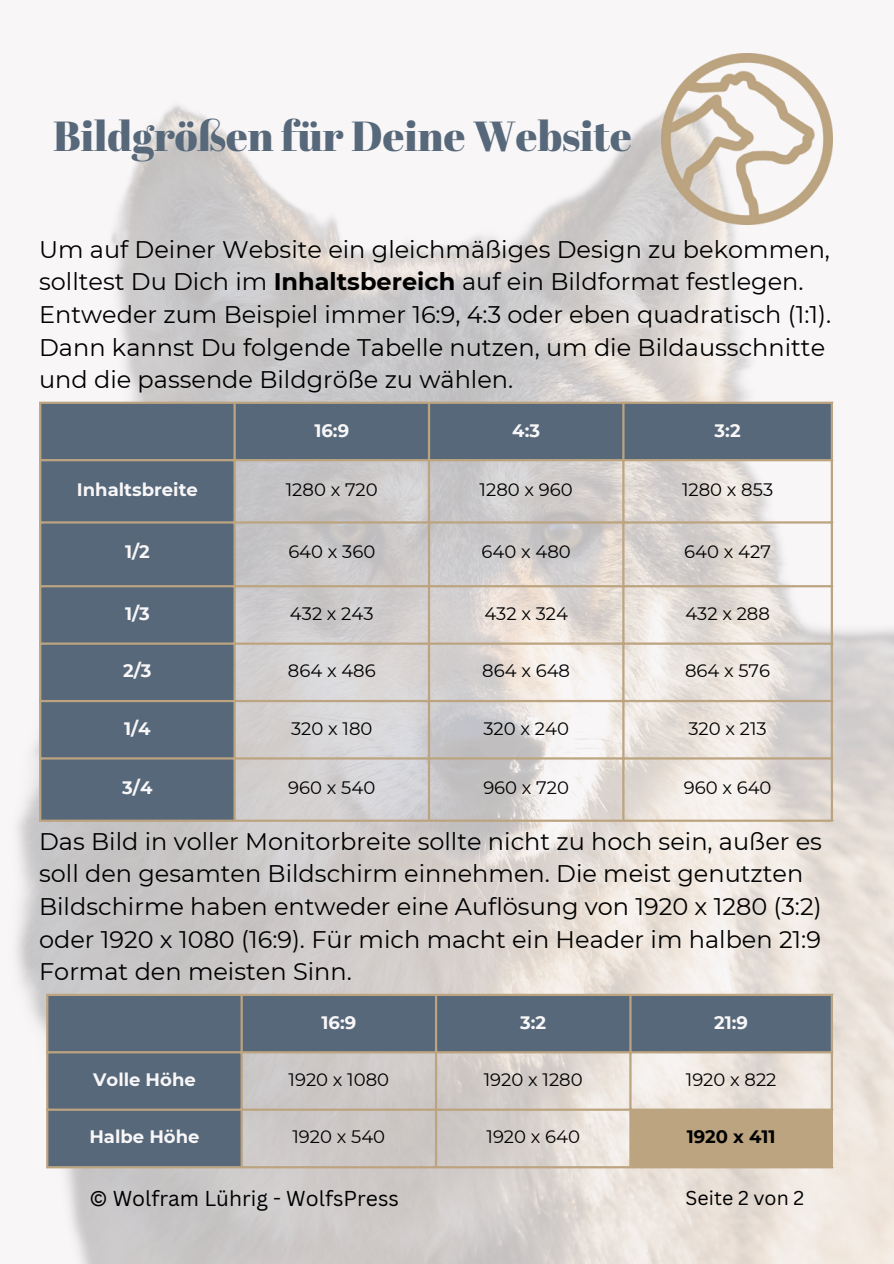
<style>
.page{position:relative;width:894px;height:1264px;background:#fff}
.page>*{position:absolute;margin:0;border:0;box-sizing:border-box;transform-origin:0 0}
.t1{font:42px "Abril Fatface";color:#56687a}
.t2{font:24px/32.7px "Montserrat";color:#000}
.t3{font:21px "Canva Sans";color:#000}
.t4{font:19.5px "Canva Sans";color:#000}
.t5{font:18px "Montserrat";color:#000}
.t6{font:700 18px "Montserrat";color:#f8f6f7}
.t7{font:700 18px "Montserrat";color:#000}
.s1{font-weight:700}
</style>
<div class="page">
<img style="left:10px;top:101px;width:883px;height:1162px">
<img style="left:661px;top:53px;width:171px;height:171px">
<svg style="left:41px;top:404px;width:789px;height:415px;background:#acb0b4"></svg>
<hr style="left:39px;top:404px;width:2px;height:415px;background:#bca480">
<hr style="left:233px;top:404px;width:3px;height:415px;background:#bca480">
<hr style="left:428px;top:404px;width:2px;height:415px;background:#bca480">
<hr style="left:622px;top:404px;width:2px;height:415px;background:#bca480">
<hr style="left:830px;top:404px;width:2px;height:415px;background:#bca480">
<hr style="left:39px;top:401px;width:793px;height:3px;background:#bca480">
<hr style="left:39px;top:459px;width:793px;height:2px;background:#bca480">
<hr style="left:39px;top:521px;width:793px;height:2px;background:#bca480">
<hr style="left:39px;top:585px;width:793px;height:2px;background:#bca480">
<hr style="left:39px;top:642px;width:793px;height:2px;background:#bca480">
<hr style="left:39px;top:700px;width:793px;height:2px;background:#bca480">
<hr style="left:39px;top:757px;width:793px;height:2px;background:#bca480">
<hr style="left:39px;top:819px;width:793px;height:2px;background:#bca480">
<svg style="left:48px;top:996px;width:782px;height:170px;background:#9298a0"></svg>
<div style="left:630px;top:1109px;width:201px;height:58px;background:#bca480"></div>
<hr style="left:46px;top:996px;width:2px;height:170px;background:#bca480">
<hr style="left:240px;top:996px;width:3px;height:170px;background:#bca480">
<hr style="left:435px;top:996px;width:2px;height:170px;background:#bca480">
<hr style="left:629px;top:996px;width:2px;height:170px;background:#bca480">
<hr style="left:830px;top:996px;width:2px;height:170px;background:#bca480">
<hr style="left:46px;top:993px;width:786px;height:3px;background:#bca480">
<hr style="left:46px;top:1051px;width:786px;height:2px;background:#bca480">
<hr style="left:46px;top:1108px;width:786px;height:2px;background:#bca480">
<hr style="left:46px;top:1166px;width:786px;height:2px;background:#bca480">
<p class="t1" style="left:53px;top:107px;width:580px">Bildgrößen für Deine Website</p>
<h2 class="t2" style="left:39px;top:233px;width:793px">Um auf Deiner Website ein gleichmäßiges Design zu bekommen, solltest Du Dich im <span class="s1">Inhaltsbereich</span> auf ein Bildformat festlegen.<br>Entweder zum Beispiel immer 16:9, 4:3 oder eben quadratisch (1:1).<br>Dann kannst Du folgende Tabelle nutzen, um die Bildausschnitte und die passende Bildgröße zu wählen.</h2>
<h1 class="t6" style="left:314px;top:419px;width:36px">16:9</h1>
<p class="t6" style="left:512px;top:419px;width:29px">4:3</p>
<h2 class="t6" style="left:714px;top:419px;width:27px">3:2</h2>
<p class="t6" style="left:77px;top:479px;width:122px">Inhaltsbreite</p>
<p class="t5" style="left:286px;top:479px;width:93px">1280 x 720</p>
<p class="t5" style="left:479px;top:479px;width:95px">1280 x 960</p>
<p class="t5" style="left:682px;top:479px;width:92px">1280 x 853</p>
<p class="t6" style="left:125px;top:541px;width:26px">1/2</p>
<p class="t5" style="left:288px;top:541px;width:88px">640 x 360</p>
<p class="t5" style="left:481px;top:541px;width:91px">640 x 480</p>
<p class="t5" style="left:684px;top:541px;width:88px">640 x 427</p>
<p class="t6" style="left:125px;top:602px;width:26px">1/3</p>
<p class="t5" style="left:290px;top:602px;width:85px">432 x 243</p>
<p class="t5" style="left:484px;top:602px;width:85px">432 x 324</p>
<p class="t5" style="left:685px;top:602px;width:86px">432 x 288</p>
<p class="t6" style="left:123px;top:660px;width:30px">2/3</p>
<p class="t5" style="left:288px;top:660px;width:89px">864 x 486</p>
<p class="t5" style="left:482px;top:660px;width:89px">864 x 648</p>
<p class="t5" style="left:684px;top:660px;width:87px">864 x 576</p>
<p class="t6" style="left:124px;top:717px;width:28px">1/4</p>
<p class="t5" style="left:291px;top:717px;width:83px">320 x 180</p>
<p class="t5" style="left:483px;top:717px;width:87px">320 x 240</p>
<p class="t5" style="left:688px;top:717px;width:80px">320 x 213</p>
<p class="t6" style="left:122px;top:777px;width:32px">3/4</p>
<p class="t5" style="left:288px;top:777px;width:88px">960 x 540</p>
<p class="t5" style="left:483px;top:777px;width:87px">960 x 720</p>
<p class="t5" style="left:683px;top:777px;width:89px">960 x 640</p>
<p class="t2" style="left:39px;top:824px;width:784px">Das Bild in voller Monitorbreite sollte nicht zu hoch sein, außer es soll den gesamten Bildschirm einnehmen. Die meist genutzten Bildschirme haben entweder eine Auflösung von 1920 x 1280 (3:2) oder 1920 x 1080 (16:9). Für mich macht ein Header im halben 21:9<br>Format den meisten Sinn.</p>
<p class="t6" style="left:321px;top:1011px;width:36px">16:9</p>
<p class="t6" style="left:520px;top:1011px;width:27px">3:2</p>
<p class="t6" style="left:714px;top:1011px;width:35px">21:9</p>
<p class="t6" style="left:93px;top:1068px;width:104px">Volle Höhe</p>
<p class="t5" style="left:288px;top:1068px;width:102px">1920 x 1080</p>
<p class="t5" style="left:483px;top:1068px;width:100px">1920 x 1280</p>
<p class="t5" style="left:685px;top:1068px;width:92px">1920 x 822</p>
<p class="t6" style="left:89px;top:1125px;width:112px">Halbe Höhe</p>
<p class="t5" style="left:292px;top:1125px;width:94px">1920 x 540</p>
<p class="t5" style="left:486px;top:1125px;width:95px">1920 x 640</p>
<p class="t7" style="left:686px;top:1125px;width:90px">1920 x 411</p>
<p class="t3" style="left:89px;top:1183px;width:311px">© Wolfram Lührig - WolfsPress</p>
<p class="t4" style="left:685px;top:1183px;width:120px">Seite 2 von 2</p>
</div>
